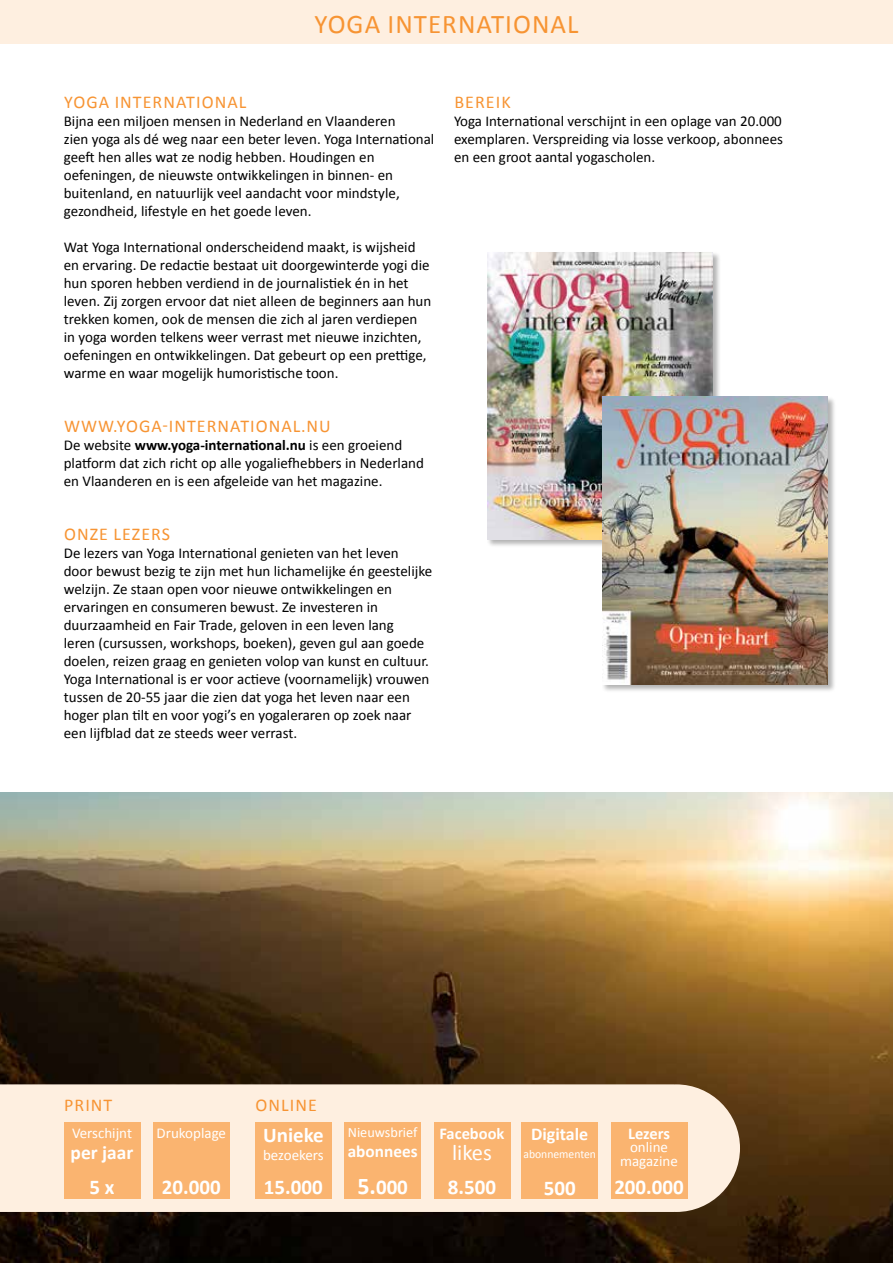
<style>
.page{position:relative;width:893px;height:1263px;background:#fff}
.page>*{position:absolute;margin:0;border:0;box-sizing:border-box;transform-origin:0 0}
.t1{font:27px "Calibri";letter-spacing:.04em;color:#f79433}
.t2{font:22.5px "Calibri";color:#fff}
.t3{font:700 21px "Calibri";color:#fff}
.t4{font:700 19.5px "Calibri";color:#fff}
.t5{font:18px "Calibri";letter-spacing:.06em;color:#f79433}
.t6{font:700 18px "Calibri";color:#fff}
.t7{font:700 17.25px "Calibri";color:#fff}
.t8{font:700 16.5px "Calibri";color:#fff}
.t9{font:15px/18px "Calibri";color:#000}
.t10{font:15px/13.4px "Calibri";color:#fff;text-align:center}
.t11{font:14.25px "Calibri";color:#fff}
.t12{font:12px "Calibri";color:#fff}
.s1{font-weight:700}
.s2{font-size:24px}
</style>
<div class="page">
<div style="left:0;top:0;width:893px;height:44px;background:#feefe0"></div>
<img style="left:0;top:792px;width:893px;height:470px">
<div style="left:0;top:1084px;width:740px;height:128px;background:#feefe0"></div>
<div style="left:153px;top:1123px;width:77px;height:76px;background:#fab470"></div>
<div style="left:344px;top:1123px;width:77px;height:76px;background:#fab470"></div>
<div style="left:521px;top:1123px;width:77px;height:76px;background:#fab470"></div>
<div style="left:255px;top:1123px;width:77px;height:76px;background:#fab470"></div>
<div style="left:64px;top:1123px;width:76px;height:76px;background:#fab470"></div>
<div style="left:434px;top:1123px;width:76px;height:76px;background:#fab470"></div>
<div style="left:611px;top:1123px;width:76px;height:76px;background:#fab470"></div>
<div style="left:487px;top:252px;width:234px;height:296px;background:#000;opacity:.3"></div>
<img style="left:487px;top:252px;width:226px;height:287px">
<div style="left:602px;top:396px;width:234px;height:297px;background:#000;opacity:.3"></div>
<img style="left:602px;top:397px;width:226px;height:287px">
<h1 class="t1" style="left:314px;top:7px;width:266px">YOGA INTERNATIONAL</h1>
<p class="t5" style="left:64px;top:91px;width:184px">YOGA INTERNATIONAL</p>
<p class="t9" style="left:64px;top:112px;width:372px">Bijna een miljoen mensen in Nederland en Vlaanderen<br>zien yoga als dé weg naar een beter leven. Yoga International geeft hen alles wat ze nodig hebben. Houdingen en oefeningen, de nieuwste ontwikkelingen in binnen- en buitenland, en natuurlijk veel aandacht voor mindstyle, gezondheid, lifestyle en het goede leven.</p>
<p class="t9" style="left:64px;top:238px;width:369px">Wat Yoga International onderscheidend maakt, is wijsheid en ervaring. De redactie bestaat uit doorgewinterde yogi die hun sporen hebben verdiend in de journalistiek én in het leven. Zij zorgen ervoor dat niet alleen de beginners aan hun trekken komen, ook de mensen die zich al jaren verdiepen in yoga worden telkens weer verrast met nieuwe inzichten, oefeningen en ontwikkelingen. Dat gebeurt op een prettige, warme en waar mogelijk humoristische toon.</p>
<p class="t5" style="left:64px;top:415px;width:268px">WWW.YOGA-INTERNATIONAL.NU</p>
<p class="t9" style="left:64px;top:436px;width:362px">De website <span class="s1">www.yoga-international.nu</span> is een groeiend platform dat zich richt op alle yogaliefhebbers in Nederland en Vlaanderen en is een afgeleide van het magazine.</p>
<p class="t5" style="left:64px;top:523px;width:108px">ONZE LEZERS</p>
<p class="t9" style="left:64px;top:544px;width:370px">De lezers van Yoga International genieten van het leven<br>door bewust bezig te zijn met hun lichamelijke én geestelijke welzijn. Ze staan open voor nieuwe ontwikkelingen en ervaringen en consumeren bewust. Ze investeren in duurzaamheid en Fair Trade, geloven in een leven lang<br>leren (cursussen, workshops, boeken), geven gul aan goede doelen, reizen graag en genieten volop van kunst en cultuur.<br>Yoga International is er voor actieve (voornamelijk) vrouwen tussen de 20-55 jaar die zien dat yoga het leven naar een hoger plan tilt en voor yogi’s en yogaleraren op zoek naar een lijfblad dat ze steeds weer verrast.</p>
<p class="t5" style="left:454px;top:91px;width:58px">BEREIK</p>
<p class="t9" style="left:454px;top:112px;width:331px;text-align:justify">Yoga International verschijnt in een oplage van 20.000 exemplaren. Verspreiding via losse verkoop, abonnees en een groot aantal yogascholen.</p>
<p class="t5" style="left:64px;top:1093px;width:50px">PRINT</p>
<p class="t5" style="left:255px;top:1093px;width:63px">ONLINE</p>
<p class="t10" style="left:72px;top:1126px;width:62px">Verschijnt</p>
<h3 class="t4" style="left:71px;top:1139px;width:64px">per jaar</h3>
<h3 class="t3" style="left:90px;top:1174px;width:27px">5 x</h3>
<p class="t10" style="left:157px;top:1126px;width:71px">Drukoplage</p>
<h3 class="t3" style="left:162px;top:1174px;width:60px">20.000</h3>
<h3 class="t3" style="left:263px;top:1122px;width:62px">Unieke</h3>
<p class="t10" style="left:263px;top:1148px;width:62px">bezoekers</p>
<h3 class="t3" style="left:264px;top:1174px;width:60px">15.000</h3>
<p class="t11" style="left:348px;top:1123px;width:71px">Nieuwsbrief</p>
<p class="t7" style="left:348px;top:1140px;width:71px">abonnees</p>
<h3 class="t3" style="left:357px;top:1174px;width:52px"><span class="s2">5.</span>000</h3>
<p class="t8" style="left:439px;top:1123px;width:67px">Facebook</p>
<h2 class="t2" style="left:452px;top:1138px;width:41px">likes</h2>
<h3 class="t3" style="left:448px;top:1174px;width:50px">8.500</h3>
<p class="t6" style="left:531px;top:1123px;width:59px">Digitale</p>
<p class="t12" style="left:523px;top:1146px;width:74px">abonnementen</p>
<h3 class="t3" style="left:544px;top:1174px;width:33px">500</h3>
<p class="t8" style="left:628px;top:1123px;width:43px">Lezers</p>
<p class="t10" style="left:620px;top:1141px;width:59px">online magazine</p>
<h3 class="t3" style="left:614px;top:1174px;width:71px">200.000</h3>
</div>
